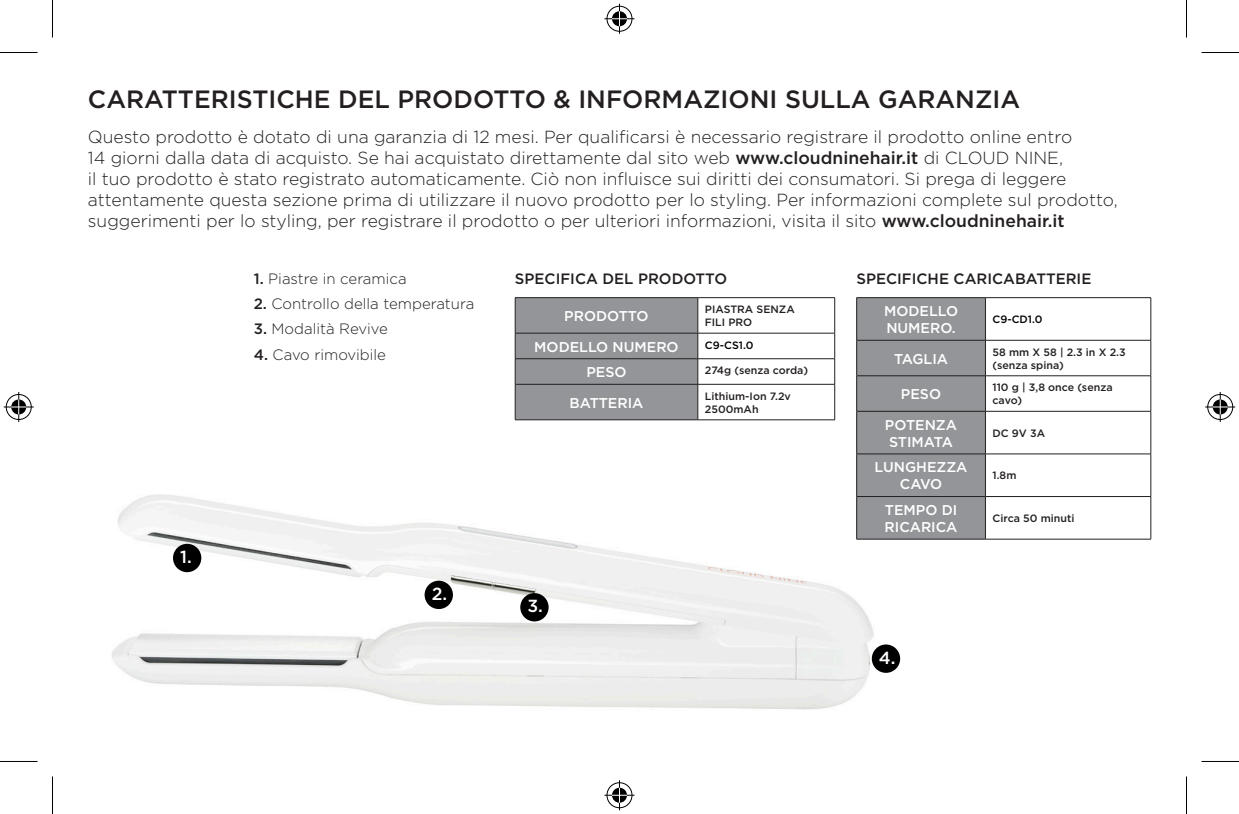
<style>
.page{position:relative;width:1239px;height:814px;background:#fff}
.page>*{position:absolute;margin:0;border:0;box-sizing:border-box;transform-origin:0 0}
.t1{font:500 25px "Gotham";color:#231f20}
.t2{font:300 17.5px/21px "Gotham";color:#231f20}
.t3{font:500 17.5px "Gotham";color:#fff}
.t4{font:300 15px "Gotham";color:#231f20}
.t5{font:500 15px "Gotham";color:#231f20}
.t6{font:500 14.25px/17px "Gotham";color:#fff}
.t7{font:500 10.75px/12.8px "Gotham";color:#231f20}
.t8{font:500 10.75px "Gotham";color:#000}
.s1{font-weight:500}
</style>
<div class="page">
<img style="left:111px;top:494px;width:790px;height:216px">
<hr style="left:698px;top:297px;width:137px;height:1px;background:#231f20">
<hr style="left:834px;top:298px;width:1px;height:35px;background:#231f20">
<hr style="left:515px;top:297px;width:183px;height:1px;background:#231f20">
<div style="left:515px;top:298px;width:183px;height:121px;background:#939598"></div>
<hr style="left:698px;top:333px;width:137px;height:1px;background:#231f20">
<svg style="left:834px;top:333px;width:1px;height:51px"></svg>
<hr style="left:515px;top:358px;width:183px;height:1px;background:#231f20">
<hr style="left:698px;top:358px;width:137px;height:1px;background:#231f20">
<hr style="left:515px;top:384px;width:183px;height:1px;background:#231f20">
<hr style="left:515px;top:384px;width:1px;height:35px;background:#231f20">
<hr style="left:698px;top:384px;width:137px;height:1px;background:#231f20">
<hr style="left:834px;top:384px;width:1px;height:35px;background:#231f20">
<hr style="left:515px;top:419px;width:183px;height:1px;background:#231f20">
<hr style="left:698px;top:419px;width:137px;height:1px;background:#231f20">
<div style="left:857px;top:298px;width:128px;height:241px;background:#939598"></div>
<hr style="left:985px;top:297px;width:166px;height:1px;background:#231f20">
<hr style="left:1150px;top:298px;width:1px;height:42px;background:#231f20">
<hr style="left:1150px;top:411px;width:1px;height:43px;background:#231f20">
<hr style="left:856px;top:297px;width:129px;height:1px;background:#231f20">
<hr style="left:856px;top:298px;width:1px;height:42px;background:#231f20">
<hr style="left:985px;top:298px;width:1px;height:42px;background:#231f20">
<hr style="left:985px;top:340px;width:1px;height:35px;background:#231f20">
<hr style="left:985px;top:376px;width:1px;height:35px;background:#231f20">
<hr style="left:856px;top:411px;width:1px;height:43px;background:#231f20">
<hr style="left:985px;top:411px;width:1px;height:43px;background:#231f20">
<hr style="left:985px;top:454px;width:1px;height:42px;background:#231f20">
<hr style="left:985px;top:497px;width:1px;height:42px;background:#231f20">
<hr style="left:856px;top:340px;width:129px;height:1px;background:#231f20">
<hr style="left:856px;top:340px;width:1px;height:35px;background:#231f20">
<hr style="left:985px;top:340px;width:166px;height:1px;background:#231f20">
<hr style="left:1150px;top:340px;width:1px;height:35px;background:#231f20">
<hr style="left:856px;top:376px;width:1px;height:35px;background:#231f20">
<hr style="left:1150px;top:376px;width:1px;height:35px;background:#231f20">
<hr style="left:856px;top:375px;width:129px;height:1px;background:#231f20">
<hr style="left:985px;top:375px;width:166px;height:1px;background:#231f20">
<hr style="left:856px;top:411px;width:129px;height:1px;background:#231f20">
<hr style="left:985px;top:411px;width:166px;height:1px;background:#231f20">
<hr style="left:856px;top:453px;width:129px;height:1px;background:#231f20">
<hr style="left:856px;top:454px;width:1px;height:42px;background:#231f20">
<hr style="left:985px;top:453px;width:166px;height:1px;background:#231f20">
<hr style="left:1150px;top:454px;width:1px;height:42px;background:#231f20">
<hr style="left:856px;top:496px;width:129px;height:1px;background:#231f20">
<hr style="left:856px;top:497px;width:1px;height:42px;background:#231f20">
<hr style="left:985px;top:496px;width:166px;height:1px;background:#231f20">
<hr style="left:1150px;top:497px;width:1px;height:42px;background:#231f20">
<hr style="left:856px;top:539px;width:129px;height:1px;background:#231f20">
<hr style="left:985px;top:539px;width:166px;height:1px;background:#231f20">
<div style="left:173px;top:544px;width:28px;height:28px;background:#000;border-radius:50%"></div>
<div style="left:425px;top:580px;width:28px;height:29px;background:#000;border-radius:50%"></div>
<div style="left:520px;top:593px;width:29px;height:28px;background:#000;border-radius:50%"></div>
<div style="left:872px;top:644px;width:28px;height:29px;background:#000;border-radius:50%"></div>
<hr style="left:0;top:52px;width:38px;height:1px;background:#000">
<hr style="left:1201px;top:52px;width:38px;height:1px;background:#000">
<hr style="left:0;top:761px;width:38px;height:1px;background:#000">
<hr style="left:1201px;top:761px;width:38px;height:1px;background:#000">
<hr style="left:52px;top:0;width:1px;height:38px;background:#000">
<hr style="left:52px;top:776px;width:1px;height:38px;background:#000">
<hr style="left:1186px;top:0;width:1px;height:38px;background:#000">
<hr style="left:1186px;top:776px;width:1px;height:38px;background:#000">
<div style="left:605px;top:5px;width:28px;height:28px;border:3px solid #fff;border-radius:50%"></div>
<hr style="left:604px;top:17px;width:30px;height:3px;background:#fff">
<hr style="left:618px;top:4px;width:3px;height:30px;background:#fff">
<div style="left:610px;top:10px;width:18px;height:18px;border:3px solid #fff;border-radius:50%"></div>
<div style="left:607px;top:6px;width:25px;height:26px;border:1px solid #000;border-radius:50%"></div>
<hr style="left:604px;top:18px;width:30px;height:1px;background:#000">
<hr style="left:619px;top:4px;width:1px;height:30px;background:#000">
<svg style="left:612px;top:11px;width:15px;height:15px"></svg>
<div style="left:605px;top:781px;width:28px;height:28px;border:3px solid #fff;border-radius:50%"></div>
<hr style="left:604px;top:793px;width:30px;height:3px;background:#fff">
<hr style="left:618px;top:780px;width:3px;height:30px;background:#fff">
<div style="left:610px;top:786px;width:18px;height:18px;border:3px solid #fff;border-radius:50%"></div>
<div style="left:607px;top:782px;width:25px;height:26px;border:1px solid #000;border-radius:50%"></div>
<hr style="left:604px;top:794px;width:30px;height:1px;background:#000">
<hr style="left:619px;top:780px;width:1px;height:30px;background:#000">
<svg style="left:612px;top:787px;width:15px;height:15px"></svg>
<div style="left:5px;top:393px;width:28px;height:28px;border:3px solid #fff;border-radius:50%"></div>
<hr style="left:4px;top:405px;width:30px;height:3px;background:#fff">
<hr style="left:17px;top:392px;width:3px;height:30px;background:#fff">
<div style="left:10px;top:398px;width:18px;height:18px;border:3px solid #fff;border-radius:50%"></div>
<div style="left:6px;top:394px;width:26px;height:26px;border:1px solid #000;border-radius:50%"></div>
<hr style="left:4px;top:406px;width:30px;height:1px;background:#000">
<hr style="left:18px;top:392px;width:1px;height:30px;background:#000">
<svg style="left:11px;top:399px;width:15px;height:15px"></svg>
<div style="left:1206px;top:393px;width:28px;height:28px;border:3px solid #fff;border-radius:50%"></div>
<hr style="left:1205px;top:405px;width:30px;height:3px;background:#fff">
<hr style="left:1219px;top:392px;width:3px;height:30px;background:#fff">
<div style="left:1211px;top:398px;width:18px;height:18px;border:3px solid #fff;border-radius:50%"></div>
<div style="left:1207px;top:394px;width:26px;height:26px;border:1px solid #000;border-radius:50%"></div>
<hr style="left:1205px;top:406px;width:30px;height:1px;background:#000">
<hr style="left:1220px;top:392px;width:1px;height:30px;background:#000">
<svg style="left:1213px;top:399px;width:15px;height:15px"></svg>
<p class="t1" style="left:88px;top:83px;width:934px">CARATTERISTICHE DEL PRODOTTO &amp; INFORMAZIONI SULLA GARANZIA</p>
<p class="t2" style="left:88px;top:126px;width:1031px">Questo prodotto è dotato di una garanzia di 12 mesi. Per qualificarsi è necessario registrare il prodotto online entro<br>14 giorni dalla data di acquisto. Se hai acquistato direttamente dal sito web <span class="s1">www.cloudninehair.it</span> di CLOUD NINE,<br>il tuo prodotto è stato registrato automaticamente. Ciò non influisce sui diritti dei consumatori. Si prega di leggere attentamente questa sezione prima di utilizzare il nuovo prodotto per lo styling. Per informazioni complete sul prodotto, suggerimenti per lo styling, per registrare il prodotto o per ulteriori informazioni, visita il sito <span class="s1">www.cloudninehair.it</span></p>
<p class="t3" style="left:180px;top:545px;width:13px">1.</p>
<p class="t4" style="left:254px;top:269px;width:154px"><span class="s1">1.</span> Piastre in ceramica</p>
<p class="t4" style="left:254px;top:294px;width:222px"><span class="s1">2.</span> Controllo della temperatura</p>
<p class="t4" style="left:254px;top:320px;width:136px"><span class="s1">3.</span> Modalità Revive</p>
<p class="t4" style="left:254px;top:345px;width:134px"><span class="s1">4.</span> Cavo rimovibile</p>
<p class="t3" style="left:432px;top:582px;width:17px">2.</p>
<p class="t5" style="left:515px;top:269px;width:214px">SPECIFICA DEL PRODOTTO</p>
<p class="t5" style="left:856px;top:269px;width:236px">SPECIFICHE CARICABATTERIE</p>
<p class="t6" style="left:564px;top:307px;width:86px">PRODOTTO</p>
<p class="t7" style="left:705px;top:303px;width:91px">PIASTRA SENZA<br>FILI PRO</p>
<p class="t6" style="left:534px;top:338px;width:146px">MODELLO NUMERO</p>
<p class="t8" style="left:705px;top:338px;width:50px">C9-CS1.0</p>
<p class="t6" style="left:586px;top:363px;width:42px">PESO</p>
<p class="t7" style="left:705px;top:364px;width:105px">274g (senza corda)</p>
<p class="t6" style="left:569px;top:394px;width:75px">BATTERIA</p>
<p class="t7" style="left:705px;top:389px;width:88px">Lithium-Ion 7.2v<br>2500mAh</p>
<p class="t3" style="left:527px;top:595px;width:17px">3.</p>
<p class="t6" style="left:884px;top:302px;width:76px">MODELLO<br>NUMERO.</p>
<p class="t8" style="left:992px;top:312px;width:51px">C9-CD1.0</p>
<p class="t6" style="left:894px;top:350px;width:56px">TAGLIA</p>
<p class="t7" style="left:992px;top:345px;width:135px">58 mm X 58 | 2.3 in X 2.3 (senza spina)</p>
<p class="t6" style="left:901px;top:385px;width:42px">PESO</p>
<p class="t7" style="left:992px;top:381px;width:122px">110 g | 3,8 once (senza cavo)</p>
<p class="t6" style="left:885px;top:416px;width:74px">POTENZA<br>STIMATA</p>
<p class="t7" style="left:992px;top:426px;width:54px">DC 9V 3A</p>
<p class="t6" style="left:874px;top:458px;width:94px;text-align:center">LUNGHEZZA<br>CAVO</p>
<p class="t7" style="left:992px;top:469px;width:25px">1.8m</p>
<p class="t6" style="left:884px;top:501px;width:74px">TEMPO DI<br>RICARICA</p>
<p class="t7" style="left:992px;top:512px;width:83px">Circa 50 minuti</p>
<p class="t3" style="left:879px;top:646px;width:18px">4.</p>
</div>
